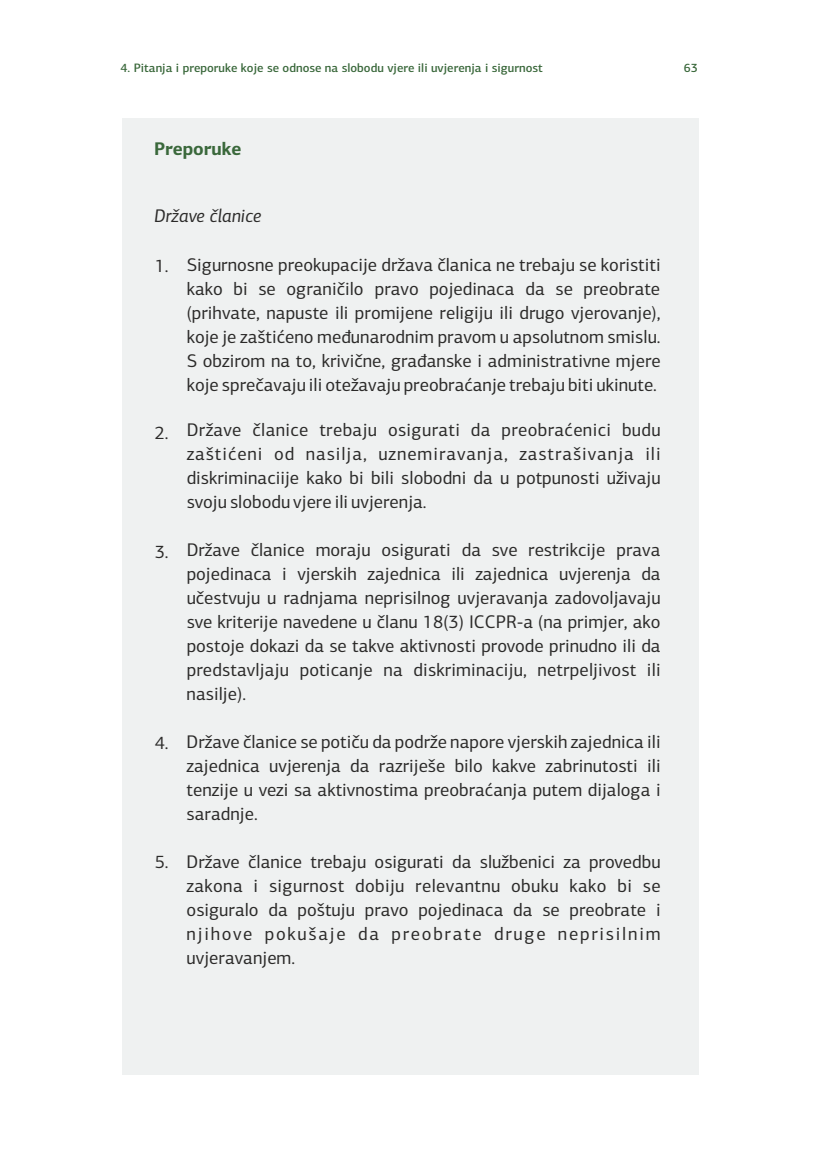
<style>
.page{position:relative;width:819px;height:1166px;background:#fff}
.page>*{position:absolute;margin:0;border:0;box-sizing:border-box;transform-origin:0 0}
.t1{font:18.38px/24px "PF Agora Sans Pro";color:#2b2a29;text-align:justify}
.t2{font:italic 18.38px "PF Agora Sans Pro";color:#2b2a29}
.t3{font:700 18.38px "PF Agora Sans Pro";color:#3a683b}
.t4{font:500 12.25px "PF Agora Sans Pro";color:#3a683b}
</style>
<div class="page">
<div style="left:122px;top:118px;width:576px;height:956px;background:#eff1f1"></div>
<p class="t4" style="left:121px;top:63px;width:423px">4. Pitanja i preporuke koje se odnose na slobodu vjere ili uvjerenja i sigurnost</p>
<p class="t4" style="left:683px;top:63px;width:16px">63</p>
<p class="t3" style="left:154px;top:141px;width:89px">Preporuke</p>
<p class="t2" style="left:154px;top:208px;width:109px">Države članice</p>
<p class="t1" style="left:155px;top:255px;width:16px">1.</p>
<p class="t1" style="left:187px;top:255px;width:475px">Sigurnosne preokupacije država članica ne trebaju se koristiti kako bi se ograničilo pravo pojedinaca da se preobrate (prihvate, napuste ili promijene religiju ili drugo vjerovanje), koje je zaštićeno međunarodnim pravom u apsolutnom smislu.<br>S obzirom na to, krivične, građanske i administrativne mjere koje sprečavaju ili otežavaju preobraćanje trebaju biti ukinute.</p>
<p class="t1" style="left:187px;top:419px;width:475px">Države članice trebaju osigurati da preobraćenici budu zaštićeni od nasilja, uznemiravanja, zastrašivanja ili diskriminaciije kako bi bili slobodni da u potpunosti uživaju svoju slobodu vjere ili uvjerenja.</p>
<p class="t1" style="left:187px;top:539px;width:475px">Države članice moraju osigurati da sve restrikcije prava pojedinaca i vjerskih zajednica ili zajednica uvjerenja da učestvuju u radnjama neprisilnog uvjeravanja zadovoljavaju sve kriterije navedene u članu 18(3) ICCPR-a (na primjer, ako postoje dokazi da se takve aktivnosti provode prinudno ili da predstavljaju poticanje na diskriminaciju, netrpeljivost ili nasilje).</p>
<p class="t1" style="left:187px;top:731px;width:475px">Države članice se potiču da podrže napore vjerskih zajednica ili zajednica uvjerenja da razriješe bilo kakve zabrinutosti ili tenzije u vezi sa aktivnostima preobraćanja putem dijaloga i saradnje.</p>
<p class="t1" style="left:187px;top:851px;width:475px">Države članice trebaju osigurati da službenici za provedbu zakona i sigurnost dobiju relevantnu obuku kako bi se osiguralo da poštuju pravo pojedinaca da se preobrate i njihove pokušaje da preobrate druge neprisilnim uvjeravanjem.</p>
<p class="t1" style="left:155px;top:422px;width:16px">2.</p>
<p class="t1" style="left:155px;top:541px;width:16px">3.</p>
<p class="t1" style="left:155px;top:732px;width:16px">4.</p>
<p class="t1" style="left:155px;top:851px;width:16px">5.</p>
</div>
